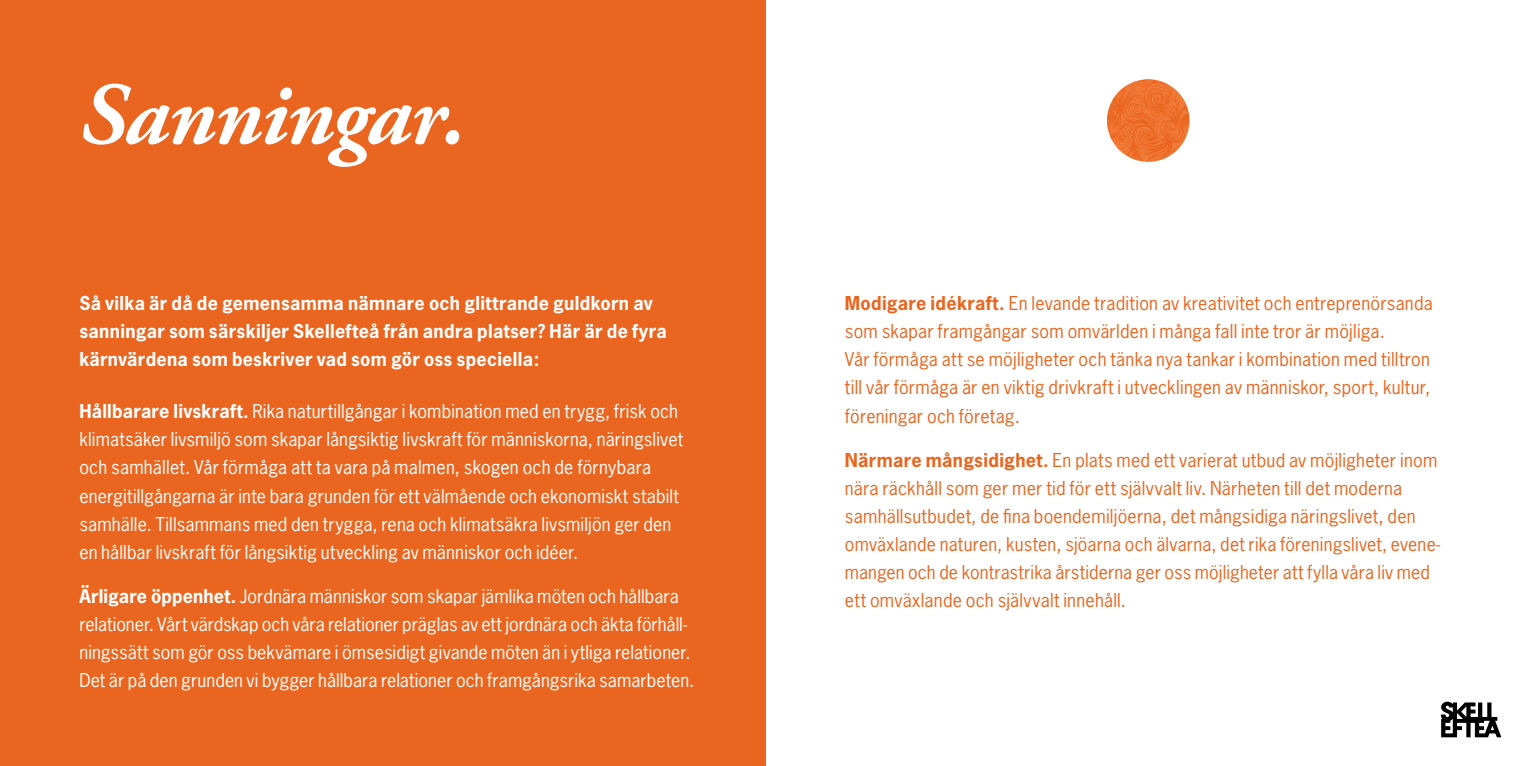
<style>
.page{position:relative;width:1531px;height:766px;background:#fff}
.page>*{position:absolute;margin:0;border:0;box-sizing:border-box;transform-origin:0 0}
.t1{font:italic 700 88px "Adobe Garamond Pro";letter-spacing:-.015em;color:#fff}
.t2{font:18px/28px "News Gothic";letter-spacing:.005em;color:#fff}
.t3{font:18px/28px "News Gothic";letter-spacing:.015em;color:#ea6620}
.t4{font:700 18px/28px "News Gothic";letter-spacing:.02em;color:#fff}
.s1{font-weight:700}
</style>
<div class="page">
<div style="left:0;top:0;width:765px;height:765px;background:#ea6620"></div>
<svg style="left:1107px;top:79px;width:82px;height:83px"></svg>
<svg style="left:1441px;top:701px;width:60px;height:36px"></svg>
<h1 class="t1" style="left:79px;top:64px;width:388px">Sanningar.</h1>
<p class="t4" style="left:79px;top:289px;width:589px">Så vilka är då de gemensamma nämnare och glittrande guldkorn av sanningar som särskiljer Skellefteå från andra platser? Här är de fyra kärnvärdena som beskriver vad som gör oss speciella:</p>
<p class="t2" style="left:79px;top:397px;width:605px"><span class="s1">Hållbarare livskraft.</span> Rika naturtillgångar i kombination med en trygg, frisk och klimatsäker livsmiljö som skapar långsiktig livskraft för människorna, näringslivet och samhället. Vår förmåga att ta vara på malmen, skogen och de förnybara energitillgångarna är inte bara grunden för ett välmående och ekonomiskt stabilt samhälle. Tillsammans med den trygga, rena och klimatsäkra livsmiljön ger den en hållbar livskraft för långsiktig utveckling av människor och idéer.</p>
<p class="t2" style="left:79px;top:581px;width:616px"><span class="s1">Ärligare öppenhet.</span> Jordnära människor som skapar jämlika möten och hållbara relationer. Vårt värdskap och våra relationer präglas av ett jordnära och äkta förhåll&shy;ningssätt som gör oss bekvämare i ömsesidigt givande möten än i ytliga relationer.<br>Det är på den grunden vi bygger hållbara relationer och framgångsrika samarbeten.</p>
<p class="t3" style="left:845px;top:289px;width:589px"><span class="s1">Modigare idékraft.</span> En levande tradition av kreativitet och entreprenörsanda som skapar framgångar som omvärlden i många fall inte tror är möjliga.<br>Vår förmåga att se möjligheter och tänka nya tankar i kombination med tilltron till vår förmåga är en viktig drivkraft i utvecklingen av människor, sport, kultur, föreningar och företag.</p>
<p class="t3" style="left:845px;top:445px;width:597px"><span class="s1">Närmare mångsidighet.</span> En plats med ett varierat utbud av möjligheter inom nära räckhåll som ger mer tid för ett självvalt liv. Närheten till det moderna samhällsutbudet, de fina boendemiljöerna, det mångsidiga näringslivet, den omväxlande naturen, kusten, sjöarna och älvarna, det rika föreningslivet, evene&shy;mangen och de kontrastrika årstiderna ger oss möjligheter att fylla våra liv med ett omväxlande och självvalt innehåll.</p>
</div>
